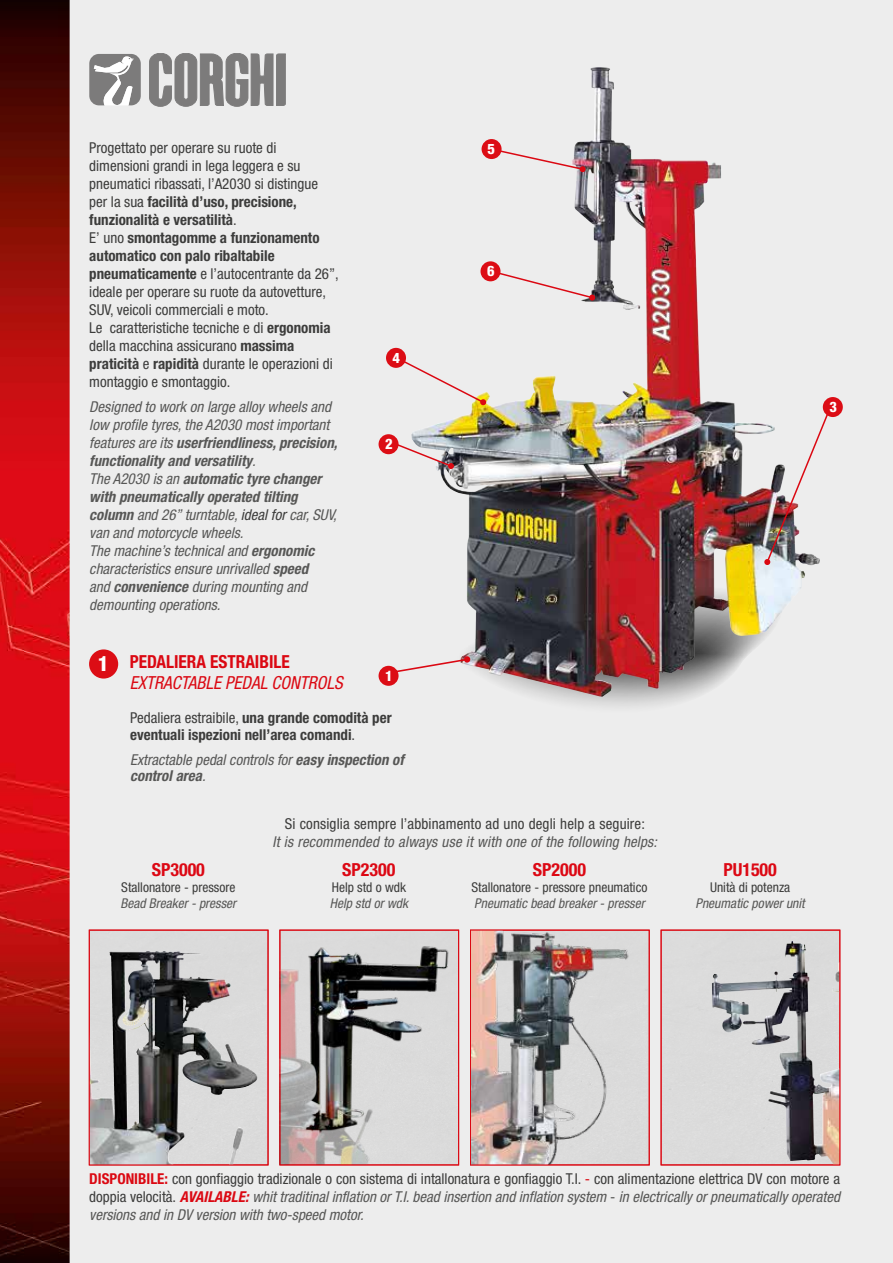
<style>
.page{position:relative;width:893px;height:1263px;background:#fff}
.page>*{position:absolute;margin:0;border:0;box-sizing:border-box;transform-origin:0 0}
.t1{font:800 condensed 21px "Helvetica Neue LT Std";color:#fff}
.t2{font:700 condensed 18px "Helvetica Neue LT Std";color:#dc0814}
.t3{font:italic condensed 18px "Helvetica Neue LT Std";color:#db0812;scale:.96 1}
.t4{font:700 condensed 18px "Helvetica Neue LT Std";color:#db0812;scale:.96 1}
.t5{font:italic condensed 15px/18px "Helvetica Neue LT Std";color:#575756}
.t6{font:condensed 15px/18px "Helvetica Neue LT Std";color:#3c3c3b}
.t7{font:italic condensed 15px/16.5px "Helvetica Neue LT Std";color:#575756}
.t8{font:700 condensed 15px/16.5px "Helvetica Neue LT Std";color:#3c3c3b}
.t9{font:800 condensed 14.4px "Helvetica Neue LT Std";color:#fff}
.t10{font:condensed 13.5px "Helvetica Neue LT Std";color:#3c3c3b}
.t11{font:italic condensed 13.5px "Helvetica Neue LT Std";color:#575756}
.s1{font-weight:700}
.s2{color:#3c3c3b}
.s3{font-weight:400}
.s4{font-weight:700;font-style:normal;color:#db0812}
.s5{font-style:normal;color:#3c3c3b}
.s6{font-style:normal;color:#db0812}
.s7{font-weight:700;color:#db0812}
.s8{font-style:normal}
</style>
<div class="page">
<img style="left:0;top:0;width:893px;height:1263px">
<svg style="left:149px;top:53px;width:136px;height:53px;background:#999898"></svg>
<svg style="left:89px;top:54px;width:52px;height:51px"></svg>
<img style="left:455px;top:552px;width:361px;height:162px">
<img style="left:572px;top:68px;width:75px;height:327px">
<svg style="left:487px;top:146px;width:99px;height:26px;background:#e2d2d4"></svg>
<img style="left:764px;top:404px;width:69px;height:161px">
<svg style="left:392px;top:354px;width:94px;height:51px;background:#ece4e1"></svg>
<svg style="left:492px;top:269px;width:103px;height:32px;background:#e9dede"></svg>
<div style="left:480px;top:261px;width:20px;height:20px;background:#dc0d15;border-radius:50%"></div>
<svg style="left:390px;top:440px;width:64px;height:29px;background:#d1c6c9"></svg>
<img style="left:472px;top:932px;width:175px;height:231px">
<img style="left:91px;top:932px;width:175px;height:231px">
<div style="left:663px;top:932px;width:175px;height:231px;background:#dbdbdb"></div>
<div style="left:470px;top:930px;width:179px;height:235px;border:1px solid #db0812"></div>
<img style="left:282px;top:932px;width:173px;height:231px">
<div style="left:280px;top:930px;width:179px;height:235px;border:1px solid #db0812"></div>
<img style="left:91px;top:951px;width:83px;height:212px">
<div style="left:89px;top:930px;width:179px;height:235px;border:1px solid #db0812"></div>
<img style="left:712px;top:941px;width:126px;height:222px">
<div style="left:661px;top:930px;width:179px;height:235px;border:1px solid #db0812"></div>
<svg style="left:388px;top:658px;width:81px;height:16px"></svg>
<div style="left:464px;top:656px;width:6px;height:7px;background:#db0812;border-radius:50%"></div>
<div style="left:379px;top:666px;width:20px;height:20px;background:#dc0d15;border-radius:50%"></div>
<div style="left:379px;top:434px;width:20px;height:20px;background:#dc0d15;border-radius:50%"></div>
<div style="left:386px;top:348px;width:20px;height:20px;background:#dc0d15;border-radius:50%"></div>
<div style="left:482px;top:139px;width:20px;height:20px;background:#dc0d15;border-radius:50%"></div>
<div style="left:823px;top:397px;width:20px;height:20px;background:#dc0d15;border-radius:50%"></div>
<div style="left:89px;top:649px;width:29px;height:29px;background:#dc0d15;border-radius:50%"></div>
<p class="t6" style="left:89px;top:138px;width:251px">Progettato per operare su ruote di dimensioni grandi in lega leggera e su pneumatici ribassati, l’A2030 si distingue per la sua <span class="s1">facilità d’uso, precisione, funzionalità e versatilità</span>.<br>E’ uno <span class="s1">smontagomme a funzionamento automatico con palo ribaltabile pneumaticamente</span> e l’autocentrante da 26”, ideale per operare su ruote da autovetture, SUV, veicoli commerciali e moto.<br>Le caratteristiche tecniche e di <span class="s1">ergonomia </span>della macchina assicurano <span class="s1">massima praticità</span> e <span class="s1">rapidità</span> durante le operazioni di montaggio e smontaggio.</p>
<p class="t5" style="left:89px;top:398px;width:250px">Designed to work on large alloy wheels and low profile tyres, the A2030 most important features are its <span class="s1">userfriendliness, precision, functionality and versatility</span>.<br>The A2030 is an <span class="s1">automatic tyre changer with pneumatically operated tilting column</span> and 26” turntable, <span class="s2">ideal for</span> car, SUV, van and motorcycle wheels.<br>The machine’s technical and <span class="s1">ergonomic </span>characteristics ensure unrivalled <span class="s1">speed<br></span>and <span class="s1">convenience</span> during mounting and demounting operations.</p>
<p class="t9" style="left:393px;top:349px;width:9px">4</p>
<p class="t9" style="left:385px;top:435px;width:9px">2</p>
<h1 class="t1" style="left:98px;top:651px;width:12px">1</h1>
<p class="t4" style="left:130px;top:650px;width:168px">PEDALIERA ESTRAIBILE</p>
<p class="t3" style="left:130px;top:673px;width:223px">EXTRACTABLE PEDAL CONTROLS</p>
<p class="t8" style="left:130px;top:709px;width:263px"><span class="s3">Pedaliera estraibile,</span> una grande comodità per eventuali ispezioni nell’area comandi<span class="s3">.</span></p>
<p class="t7" style="left:130px;top:751px;width:279px">Extractable pedalcontrolsfor<span class="s1">easy inspection of controlarea</span>.</p>
<p class="t9" style="left:385px;top:667px;width:9px">1</p>
<p class="t9" style="left:488px;top:140px;width:9px">5</p>
<p class="t9" style="left:487px;top:262px;width:9px">6</p>
<p class="t2" style="left:152px;top:859px;width:55px">SP3000</p>
<p class="t10" style="left:121px;top:880px;width:116px">Stallonatore - pressore</p>
<p class="t11" style="left:120px;top:896px;width:120px">Bead Breaker-presser</p>
<p class="t6" style="left:285px;top:814px;width:362px">Si consiglia sempre l’abbinamento ad uno degli help a seguire:</p>
<p class="t7" style="left:273px;top:833px;width:389px">It is recommended to always use it with one of the following helps:</p>
<p class="t2" style="left:342px;top:859px;width:55px">SP2300</p>
<p class="t10" style="left:332px;top:880px;width:76px">Help std o wdk</p>
<p class="t11" style="left:330px;top:896px;width:83px">Help std orwdk</p>
<p class="t2" style="left:533px;top:859px;width:55px">SP2000</p>
<p class="t10" style="left:472px;top:880px;width:177px">Stallonatore - pressore pneumatico</p>
<p class="t11" style="left:474px;top:896px;width:175px">Pneumatic bead breaker-presser</p>
<p class="t9" style="left:829px;top:398px;width:9px">3</p>
<p class="t2" style="left:723px;top:859px;width:55px">PU1500</p>
<p class="t10" style="left:710px;top:880px;width:82px">Unità di potenza</p>
<p class="t11" style="left:695px;top:896px;width:114px">Pneumatic powerunit</p>
<p class="t5" style="left:89px;top:1170px;width:752px;text-align:justify"><span class="s4">DISPONIBILE:</span> <span class="s5">con gonfiaggio tradizionale o con sistema di intallonatura e gonfiaggio T.I.</span> <span class="s6">-</span> <span class="s5">con alimentazione elettrica DV con motore a doppia velocità.</span> <span class="s7">AVAILABLE:</span> whit traditinal inflation or T.I. bead insertion and inflation system <span class="s8">-</span> in electrically or pneumatically operated versions and in DV version with two-speed motor.</p>
</div>
